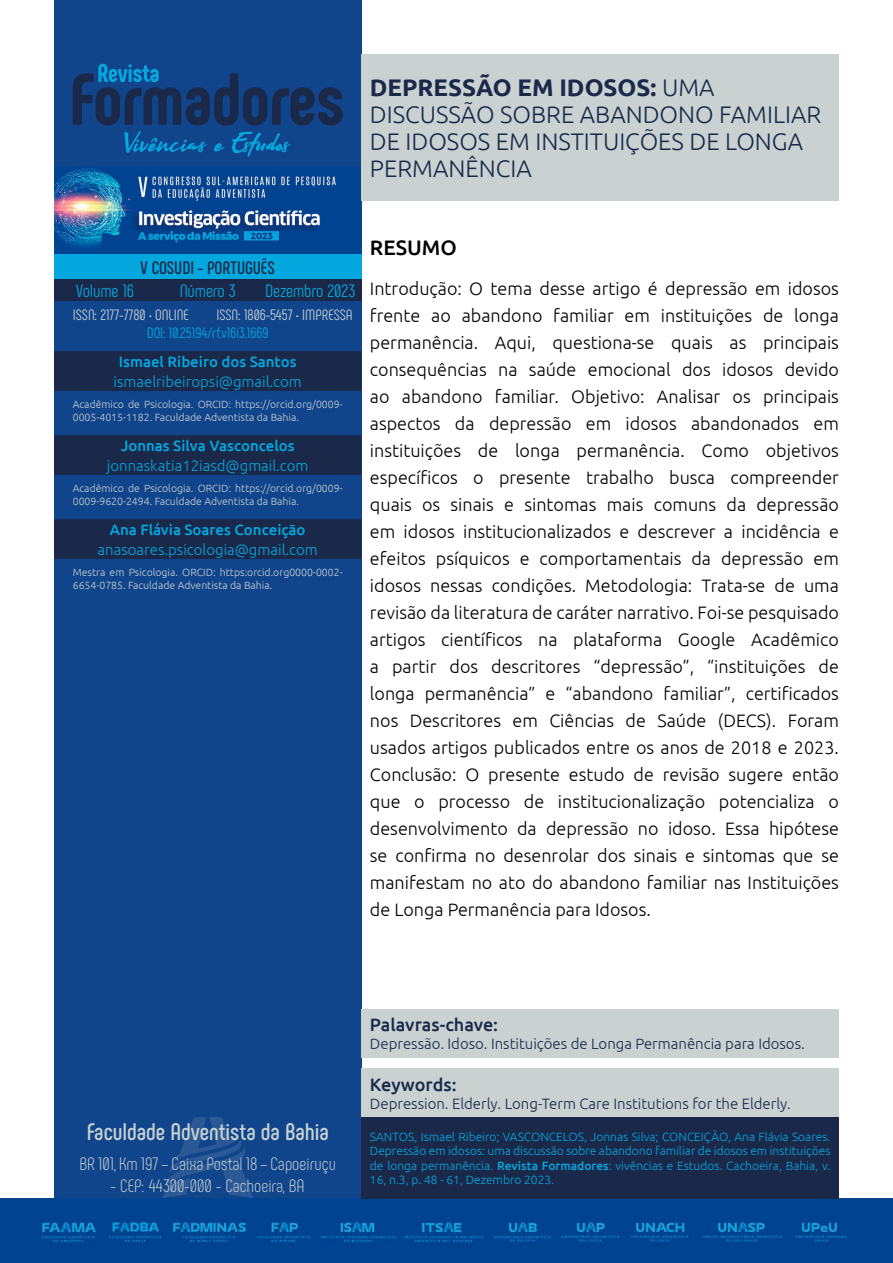
<style>
.page{position:relative;width:893px;height:1263px;background:#fff}
.page>*{position:absolute;margin:0;border:0;box-sizing:border-box;transform-origin:0 0}
.t1{font:300 24px/27px "Ubuntu";color:#1a294a}
.t2{font:700 24px "Phenomena";color:#c9d1d1}
.t3{font:500 21px "Ubuntu";color:#000}
.t4{font:300 18px/27px "Ubuntu";color:#000;text-align:justify}
.t5{font:300 18px "Phenomena";color:#c9d1d1}
.t6{font:18px "Phenomena";color:#05a7df}
.t7{font:500 18px "Ubuntu";color:#1a294a}
.t8{font:700 18px "Phenomena";color:#1a294a}
.t9{font:300 15px "Ubuntu";color:#1a294a}
.t10{font:300 15px "Ubuntu";color:#05a7df}
.t11{font:500 15px "Ubuntu";color:#05a7df}
.t12{font:15px "Phenomena";color:#c9d1d1}
.t13{font:15px "Phenomena";color:#05a7df}
.t14{font:300 12px/14.4px "Ubuntu";color:#05a7df;text-align:justify}
.t15{font:300 10.5px/12.6px "Ubuntu";color:#c9d1d1}
.s1{font-weight:700}
.s2{font-weight:500}
</style>
<div class="page">
<div style="left:54px;top:0;width:307px;height:1209px;background:#10458c"></div>
<img style="left:54px;top:166px;width:307px;height:88px">
<div style="left:54px;top:254px;width:307px;height:26px;background:#05a7df"></div>
<div style="left:54px;top:280px;width:307px;height:21px;background:#1a294a"></div>
<svg style="left:73px;top:64px;width:270px;height:93px"></svg>
<svg style="left:162px;top:1117px;width:91px;height:81px"></svg>
<img style="left:0;top:1198px;width:893px;height:64px">
<div style="left:54px;top:351px;width:307px;height:40px;background:#1a294a"></div>
<div style="left:54px;top:435px;width:307px;height:40px;background:#1a294a"></div>
<div style="left:54px;top:519px;width:307px;height:40px;background:#1a294a"></div>
<div style="left:361px;top:1068px;width:478px;height:49px;background:#c9d1d1"></div>
<div style="left:361px;top:1008px;width:478px;height:49px;background:#c9d1d1"></div>
<div style="left:361px;top:1117px;width:478px;height:81px;background:#1a294a"></div>
<div style="left:361px;top:54px;width:478px;height:146px;background:#c9d1d1"></div>
<h1 class="t1" style="left:370px;top:73px;width:453px"><span class="s1">DEPRESSÃO EM IDOSOS:</span> UMA<br>DISCUSSÃO SOBRE ABANDONO FAMILIAR<br>DE IDOSOS EM INSTITUIÇÕES DE LONGA<br>PERMANÊNCIA</h1>
<p class="t8" style="left:141px;top:256px;width:136px">V COSUDI - PORTUGUÊS</p>
<p class="t6" style="left:76px;top:280px;width:59px">Volume 16</p>
<p class="t6" style="left:180px;top:280px;width:58px">Número 3</p>
<p class="t6" style="left:265px;top:280px;width:92px">Dezembro 2023</p>
<p class="t12" style="left:73px;top:306px;width:118px">ISSN: 2177-7780 • ONLINE</p>
<p class="t12" style="left:216px;top:306px;width:138px">ISSN: 1806-5457 • IMPRESSA</p>
<p class="t13" style="left:147px;top:324px;width:123px">DOI: 10.25194/rf.v16i3.1669</p>
<p class="t11" style="left:119px;top:352px;width:179px">Ismael Ribeiro dos Santos</p>
<p class="t10" style="left:114px;top:373px;width:190px">ismaelribeiropsi@gmail.com</p>
<p class="t15" style="left:73px;top:398px;width:271px">Acadêmico de Psicologia. ORCID: https://orcid.org/0009-<br>0005-4015-1182. Faculdade Adventista da Bahia.</p>
<p class="t11" style="left:121px;top:436px;width:176px">Jonnas Silva Vasconcelos</p>
<p class="t10" style="left:107px;top:457px;width:203px">jonnaskatia12iasd@gmail.com</p>
<p class="t15" style="left:73px;top:482px;width:271px">Acadêmico de Psicologia. ORCID: https://orcid.org/0009-<br>0009-9620-2494. Faculdade Adventista da Bahia.</p>
<p class="t11" style="left:110px;top:520px;width:197px">Ana Flávia Soares Conceição</p>
<p class="t10" style="left:98px;top:541px;width:222px">anasoares.psicologia@gmail.com</p>
<p class="t15" style="left:73px;top:566px;width:271px">Mestra em Psicologia. ORCID: https:orcid.org0000-0002-<br>6654-0785. Faculdade Adventista da Bahia.</p>
<p class="t3" style="left:370px;top:234px;width:88px">RESUMO</p>
<p class="t4" style="left:370px;top:274px;width:471px">Introdução: O tema desse artigo é depressão em idosos frente ao abandono familiar em instituições de longa permanência. Aqui, questiona-se quais as principais consequências na saúde emocional dos idosos devido ao abandono familiar. Objetivo: Analisar os principais aspectos da depressão em idosos abandonados em instituições de longa permanência. Como objetivos específicos o presente trabalho busca compreender quais os sinais e sintomas mais comuns da depressão em idosos institucionalizados e descrever a incidência e efeitos psíquicos e comportamentais da depressão em idosos nessas condições. Metodologia: Trata-se de uma revisão da literatura de caráter narrativo. Foi-se pesquisado artigos científicos na plataforma Google Acadêmico a partir dos descritores “depressão”, “instituições de longa permanência” e “abandono familiar”, certificados nos Descritores em Ciências de Saúde (DECS). Foram usados artigos publicados entre os anos de 2018 e 2023.<br>Conclusão: O presente estudo de revisão sugere então que o processo de institucionalização potencializa o desenvolvimento da depressão no idoso. Essa hipótese se confirma no desenrolar dos sinais e sintomas que se manifestam no ato do abandono familiar nas Instituições de Longa Permanência para Idosos.</p>
<h1 class="t2" style="left:87px;top:1117px;width:244px">Faculdade Adventista da Bahia</h1>
<p class="t5" style="left:80px;top:1153px;width:258px">BR 101, Km 197 – Caixa Postal 18 – Capoeiruçu</p>
<p class="t5" style="left:111px;top:1175px;width:195px">- CEP: 44300-000 - Cachoeira, BA</p>
<p class="t7" style="left:370px;top:1013px;width:130px">Palavras-chave:</p>
<p class="t9" style="left:370px;top:1035px;width:436px">Depressão. Idoso. Instituições de Longa Permanência para Idosos.</p>
<p class="t7" style="left:370px;top:1073px;width:88px">Keywords:</p>
<p class="t9" style="left:370px;top:1094px;width:422px">Depression. Elderly. Long-Term Care Institutions for the Elderly.</p>
<p class="t14" style="left:370px;top:1129px;width:462px">SANTOS, Ismael Ribeiro; VASCONCELOS, Jonnas Silva; CONCEIÇÃO, Ana Flávia Soares.<br>Depressão em idosos: uma discussão sobre abandono familiar de idosos em instituições de longa permanência. <span class="s2">Revista Formadores</span>: vivências e Estudos. Cachoeira, Bahia, v.<br>16, n.3, p. 48 - 61, Dezembro 2023.</p>
</div>
